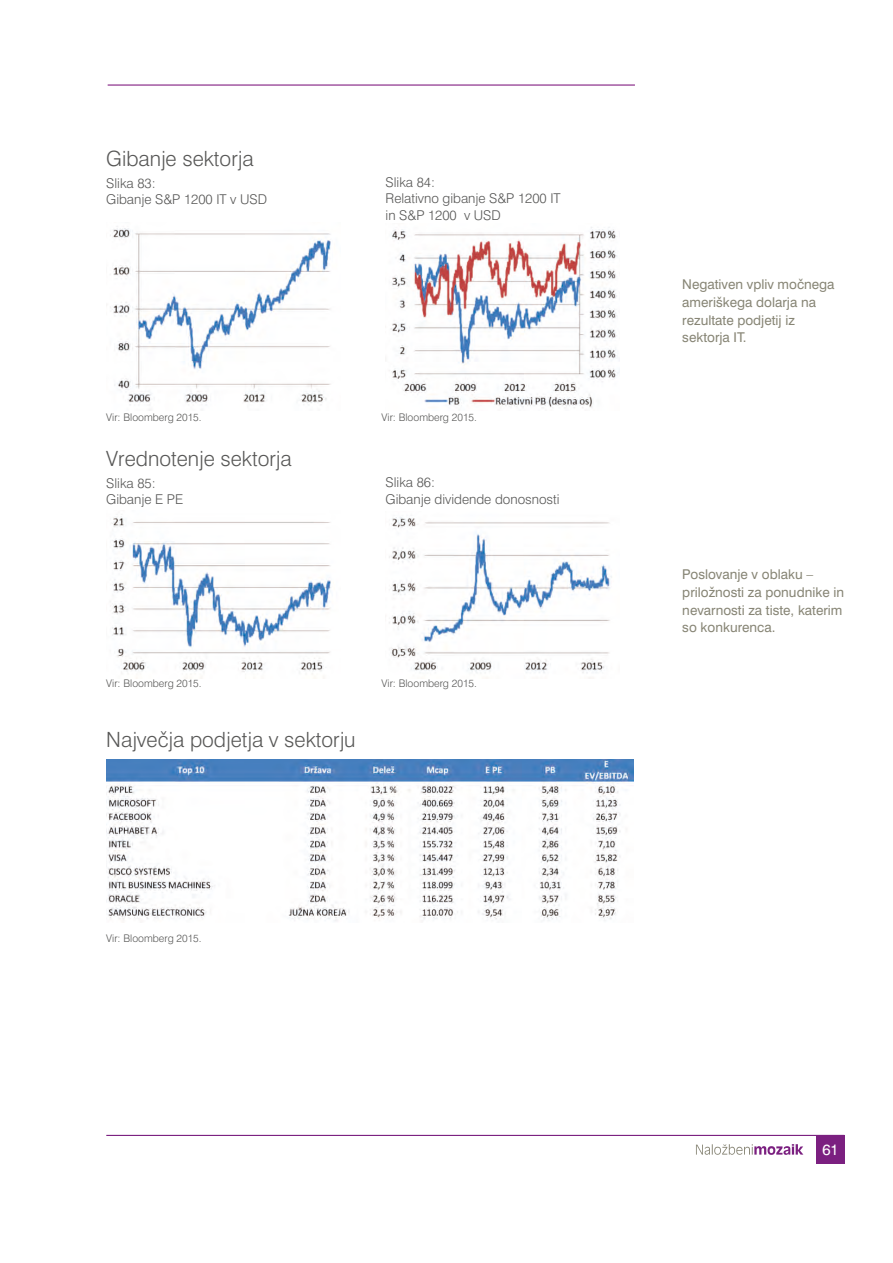
<style>
.page{position:relative;width:893px;height:1263px;background:#fff}
.page>*{position:absolute;margin:0;border:0;box-sizing:border-box;transform-origin:0 0}
.t1{font:300 21px "Swiss 721 BT";color:#575756}
.t2{font:15px "Swiss";color:#fff}
.t3{font:13.5px/17.9px "Swiss 721 BT";color:#878575}
.t4{font:300 13.5px/16.2px "Swiss 721 BT";color:#575756}
.t5{font:300 10.5px "Swiss 721 BT";color:#575756}
</style>
<div class="page">
<img style="left:107px;top:759px;width:527px;height:162px">
<img style="left:112px;top:516px;width:219px;height:159px">
<img style="left:389px;top:517px;width:223px;height:161px">
<img style="left:391px;top:227px;width:228px;height:181px">
<img style="left:110px;top:226px;width:221px;height:185px">
<svg style="left:696px;top:1144px;width:107px;height:11px"></svg>
<div style="left:816px;top:1135px;width:28px;height:28px;background:#7b2080"></div>
<hr style="left:106px;top:1135px;width:738px;height:1px;background:#7b2080">
<hr style="left:108px;top:84px;width:527px;height:2px;background:#832082">
<h1 class="t1" style="left:106px;top:150px;width:149px">Gibanje sektorja</h1>
<p class="t4" style="left:106px;top:176px;width:162px">Slika 83:<br>Gibanje S&amp;P 1200 IT v USD</p>
<p class="t4" style="left:386px;top:176px;width:177px">Slika 84:<br>Relativno gibanje S&amp;P 1200 IT in S&amp;P 1200 v USD</p>
<p class="t5" style="left:106px;top:413px;width:97px">Vir: Bloomberg 2015.</p>
<p class="t5" style="left:382px;top:413px;width:97px">Vir: Bloomberg 2015.</p>
<h1 class="t1" style="left:106px;top:450px;width:187px">Vrednotenje sektorja</h1>
<p class="t4" style="left:106px;top:477px;width:78px">Slika 85:<br>Gibanje E PE</p>
<p class="t4" style="left:386px;top:476px;width:176px">Slika 86:<br>Gibanje dividende donosnosti</p>
<p class="t5" style="left:106px;top:679px;width:97px">Vir: Bloomberg 2015.</p>
<p class="t5" style="left:382px;top:679px;width:97px">Vir: Bloomberg 2015.</p>
<h1 class="t1" style="left:106px;top:731px;width:251px">Največja podjetja v sektorju</h1>
<p class="t5" style="left:106px;top:934px;width:97px">Vir: Bloomberg 2015.</p>
<p class="t3" style="left:682px;top:277px;width:154px">Negativen vpliv močnega ameriškega dolarja na rezultate podjetij iz sektorja IT.</p>
<p class="t3" style="left:682px;top:566px;width:163px">Poslovanje v oblaku – priložnosti za ponudnike in nevarnosti za tiste, katerim so konkurenca.</p>
<p class="t2" style="left:822px;top:1144px;width:18px">61</p>
</div>
